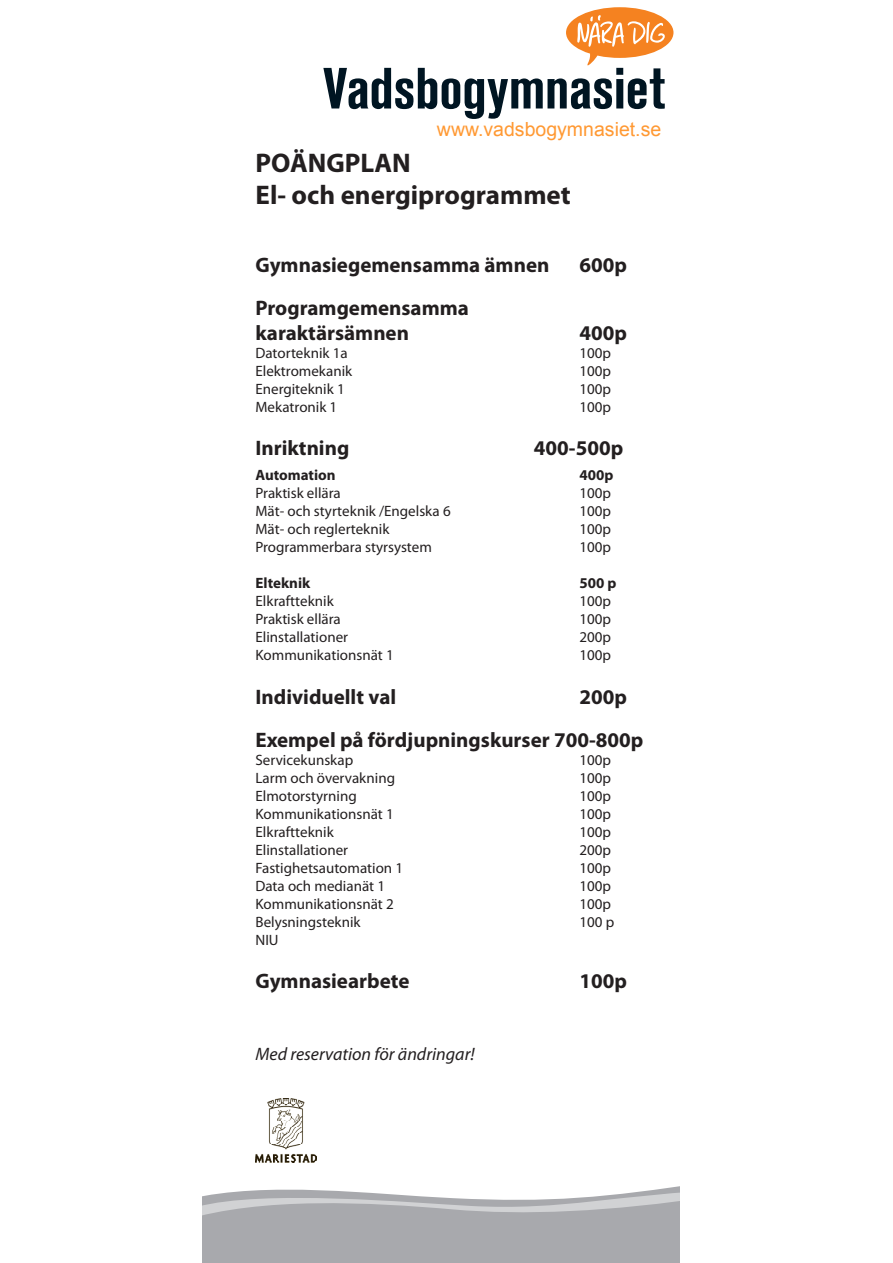
<style>
.page{position:relative;width:893px;height:1263px;background:#fff}
.page>*{position:absolute;margin:0;border:0;box-sizing:border-box;transform-origin:0 0}
.t1{font:700 27px "Myriad Pro";color:#231f20}
.t2{font:700 21px/25.2px "Myriad Pro";color:#231f20}
.t3{font:19.5px "Arial";color:#f93}
.t4{font:italic 18px "Myriad Pro";color:#231f20}
.t5{font:15px "Myriad Pro";color:#231f20}
.t6{font:700 15px "Myriad Pro";color:#231f20}
</style>
<div class="page">
<svg style="left:202px;top:1186px;width:477px;height:40px"></svg>
<div style="left:202px;top:1226px;width:477px;height:37px;background:#a8a9ad"></div>
<img style="left:255px;top:1099px;width:61px;height:64px">
<div style="left:566px;top:7px;width:107px;height:51px;background:#f58220;border-radius:50%"></div>
<svg style="left:323px;top:15px;width:342px;height:104px"></svg>
<p class="t3" style="left:437px;top:116px;width:226px">www.vadsbogymnasiet.se</p>
<p class="t1" style="left:255px;top:145px;width:157px">POÄNGPLAN</p>
<p class="t1" style="left:255px;top:177px;width:317px">El- och energiprogrammet</p>
<p class="t2" style="left:255px;top:251px;width:295px">Gymnasiegemensamma ämnen</p>
<p class="t2" style="left:579px;top:251px;width:49px">600p</p>
<p class="t2" style="left:255px;top:294px;width:215px">Programgemensamma karaktärsämnen</p>
<p class="t2" style="left:579px;top:320px;width:49px">400p</p>
<p class="t5" style="left:255px;top:344px;width:94px">Datorteknik 1a</p>
<p class="t5" style="left:579px;top:344px;width:33px">100p</p>
<p class="t5" style="left:255px;top:362px;width:98px">Elektromekanik</p>
<p class="t5" style="left:579px;top:362px;width:33px">100p</p>
<p class="t5" style="left:255px;top:380px;width:91px">Energiteknik 1</p>
<p class="t5" style="left:579px;top:380px;width:33px">100p</p>
<p class="t5" style="left:255px;top:398px;width:83px">Mekatronik 1</p>
<p class="t5" style="left:579px;top:398px;width:33px">100p</p>
<p class="t2" style="left:255px;top:435px;width:95px">Inriktning</p>
<p class="t2" style="left:534px;top:435px;width:91px">400-500p</p>
<p class="t6" style="left:255px;top:465px;width:82px">Automation</p>
<p class="t6" style="left:579px;top:465px;width:35px">400p</p>
<p class="t5" style="left:255px;top:484px;width:87px">Praktisk ellära</p>
<p class="t5" style="left:579px;top:484px;width:33px">100p</p>
<p class="t5" style="left:255px;top:502px;width:197px">Mät- och styrteknik /Engelska 6</p>
<p class="t5" style="left:579px;top:502px;width:33px">100p</p>
<p class="t5" style="left:255px;top:520px;width:135px">Mät- och reglerteknik</p>
<p class="t5" style="left:579px;top:520px;width:33px">100p</p>
<p class="t5" style="left:255px;top:538px;width:178px">Programmerbara styrsystem</p>
<p class="t5" style="left:579px;top:538px;width:33px">100p</p>
<p class="t6" style="left:255px;top:573px;width:56px">Elteknik</p>
<p class="t6" style="left:579px;top:573px;width:38px">500 p</p>
<p class="t5" style="left:255px;top:592px;width:80px">Elkraftteknik</p>
<p class="t5" style="left:579px;top:592px;width:33px">100p</p>
<p class="t5" style="left:255px;top:610px;width:87px">Praktisk ellära</p>
<p class="t5" style="left:579px;top:610px;width:33px">100p</p>
<p class="t5" style="left:255px;top:628px;width:94px">Elinstallationer</p>
<p class="t5" style="left:579px;top:628px;width:33px">200p</p>
<p class="t5" style="left:255px;top:646px;width:140px">Kommunikationsnät 1</p>
<p class="t5" style="left:579px;top:646px;width:33px">100p</p>
<p class="t2" style="left:255px;top:683px;width:142px">Individuellt val</p>
<p class="t2" style="left:579px;top:683px;width:49px">200p</p>
<p class="t2" style="left:255px;top:726px;width:389px">Exempel på fördjupningskurser 700-800p</p>
<p class="t5" style="left:255px;top:750px;width:99px">Servicekunskap</p>
<p class="t5" style="left:579px;top:750px;width:33px">100p</p>
<p class="t5" style="left:255px;top:768px;width:141px">Larm och övervakning</p>
<p class="t5" style="left:579px;top:768px;width:33px">100p</p>
<p class="t5" style="left:255px;top:786px;width:103px">Elmotorstyrning</p>
<p class="t5" style="left:579px;top:786px;width:33px">100p</p>
<p class="t5" style="left:255px;top:804px;width:140px">Kommunikationsnät 1</p>
<p class="t5" style="left:579px;top:804px;width:33px">100p</p>
<p class="t5" style="left:255px;top:822px;width:80px">Elkraftteknik</p>
<p class="t5" style="left:579px;top:822px;width:33px">100p</p>
<p class="t5" style="left:255px;top:840px;width:94px">Elinstallationer</p>
<p class="t5" style="left:579px;top:840px;width:33px">200p</p>
<p class="t5" style="left:255px;top:858px;width:149px">Fastighetsautomation 1</p>
<p class="t5" style="left:579px;top:858px;width:33px">100p</p>
<p class="t5" style="left:255px;top:876px;width:131px">Data och medianät 1</p>
<p class="t5" style="left:579px;top:876px;width:33px">100p</p>
<p class="t5" style="left:255px;top:894px;width:140px">Kommunikationsnät 2</p>
<p class="t5" style="left:579px;top:894px;width:33px">100p</p>
<p class="t5" style="left:255px;top:912px;width:107px">Belysningsteknik</p>
<p class="t5" style="left:579px;top:912px;width:36px">100 p</p>
<p class="t5" style="left:255px;top:930px;width:25px">NIU</p>
<p class="t2" style="left:255px;top:968px;width:155px">Gymnasiearbete</p>
<p class="t2" style="left:579px;top:968px;width:49px">100p</p>
<p class="t4" style="left:255px;top:1043px;width:221px">Med reservation för ändringar!</p>
</div>
